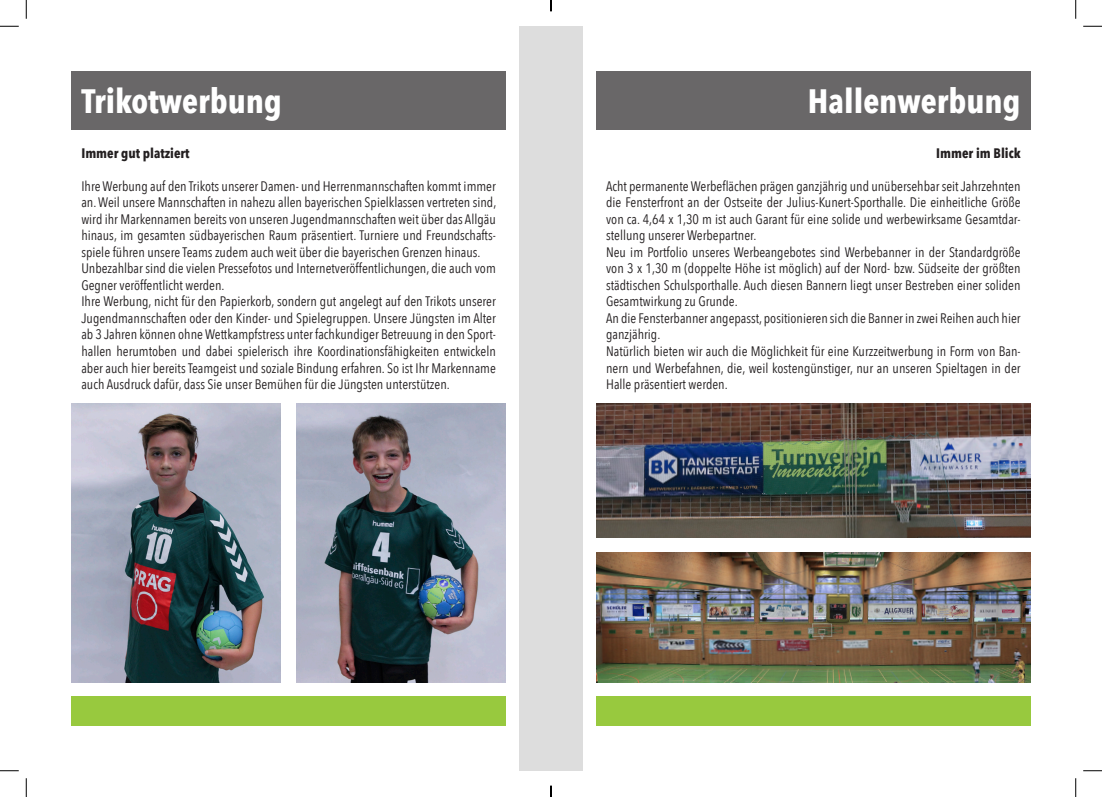
<style>
.page{position:relative;width:1102px;height:797px;background:#fff}
.page>*{position:absolute;margin:0;border:0;box-sizing:border-box;transform-origin:0 0}
.t1{font:700 33.75px "Avenir Next Condensed";color:#fff}
.t2{font:13.75px/16.5px "Avenir Next Condensed";color:#231f20}
.t3{font:700 13.75px "Avenir Next Condensed";color:#231f20}
</style>
<div class="page">
<div style="left:71px;top:71px;width:435px;height:58px;background:#696768"></div>
<div style="left:519px;top:26px;width:63px;height:744px;background:#ddd"></div>
<div style="left:71px;top:696px;width:435px;height:29px;background:#98c93e"></div>
<div style="left:596px;top:696px;width:434px;height:29px;background:#98c93e"></div>
<img style="left:71px;top:404px;width:209px;height:278px">
<img style="left:296px;top:404px;width:210px;height:278px">
<img style="left:596px;top:552px;width:434px;height:130px">
<img style="left:596px;top:404px;width:434px;height:134px">
<div style="left:596px;top:71px;width:434px;height:58px;background:#696768"></div>
<svg style="left:0;top:25px;width:19px;height:2px"></svg>
<svg style="left:1083px;top:25px;width:18px;height:2px"></svg>
<svg style="left:0;top:770px;width:19px;height:1px"></svg>
<svg style="left:1083px;top:770px;width:18px;height:1px"></svg>
<svg style="left:25px;top:0;width:2px;height:19px"></svg>
<svg style="left:25px;top:778px;width:2px;height:19px"></svg>
<svg style="left:1075px;top:0;width:1px;height:19px"></svg>
<svg style="left:1075px;top:778px;width:1px;height:19px"></svg>
<svg style="left:550px;top:785px;width:1px;height:12px"></svg>
<h1 class="t1" style="left:81px;top:79px;width:202px">Trikotwerbung</h1>
<h1 class="t1" style="left:807px;top:79px;width:214px">Hallenwerbung</h1>
<p class="t3" style="left:81px;top:144px;width:110px">Immer gut platziert</p>
<p class="t2" style="left:81px;top:178px;width:416px">Ihre Werbung auf den Trikots unserer Damen- und Herrenmannschaften kommt immer an. Weil unsere Mannschaften in nahezu allen bayerischen Spielklassen vertreten sind, wird ihr Markennamen bereits von unseren Jugendmannschaften weit über das Allgäu hinaus, im gesamten südbayerischen Raum präsentiert. Turniere und Freundschafts&shy;spiele führen unsere Teams zudem auch weit über die bayerischen Grenzen hinaus.<br>Unbezahlbar sind die vielen Pressefotos und Internetveröffentlichungen, die auch vom Gegner veröffentlicht werden.<br>Ihre Werbung, nicht für den Papierkorb, sondern gut angelegt auf den Trikots unserer Jugendmannschaften oder den Kinder- und Spielegruppen. Unsere Jüngsten im Alter ab 3 Jahren können ohne Wettkampfstress unter fachkundiger Betreuung in den Sport&shy;hallen herumtoben und dabei spielerisch ihre Koordinationsfähigkeiten entwickeln aber auch hier bereits Teamgeist und soziale Bindung erfahren. So ist Ihr Markenname auch Ausdruck dafür, dass Sie unser Bemühen für die Jüngsten unterstützen.</p>
<p class="t3" style="left:936px;top:144px;width:86px">Immer im Blick</p>
<p class="t2" style="left:606px;top:178px;width:416px">Acht permanente Werbeflächen prägen ganzjährig und unübersehbar seit Jahrzehnten die Fensterfront an der Ostseite der Julius-Kunert-Sporthalle. Die einheitliche Größe von ca. 4,64 x 1,30 m ist auch Garant für eine solide und werbewirksame Gesamtdar&shy;stellung unserer Werbepartner.<br>Neu im Portfolio unseres Werbeangebotes sind Werbebanner in der Standardgröße von 3 x 1,30 m (doppelte Höhe ist möglich) auf der Nord- bzw. Südseite der größten städtischen Schulsporthalle. Auch diesen Bannern liegt unser Bestreben einer soliden Gesamtwirkung zu Grunde.<br>An die Fensterbanner angepasst, positionieren sich die Banner in zwei Reihen auch hier ganzjährig.<br>Natürlich bieten wir auch die Möglichkeit für eine Kurzzeitwerbung in Form von Ban&shy;nern und Werbefahnen, die, weil kostengünstiger, nur an unseren Spieltagen in der Halle präsentiert werden.</p>
</div>
